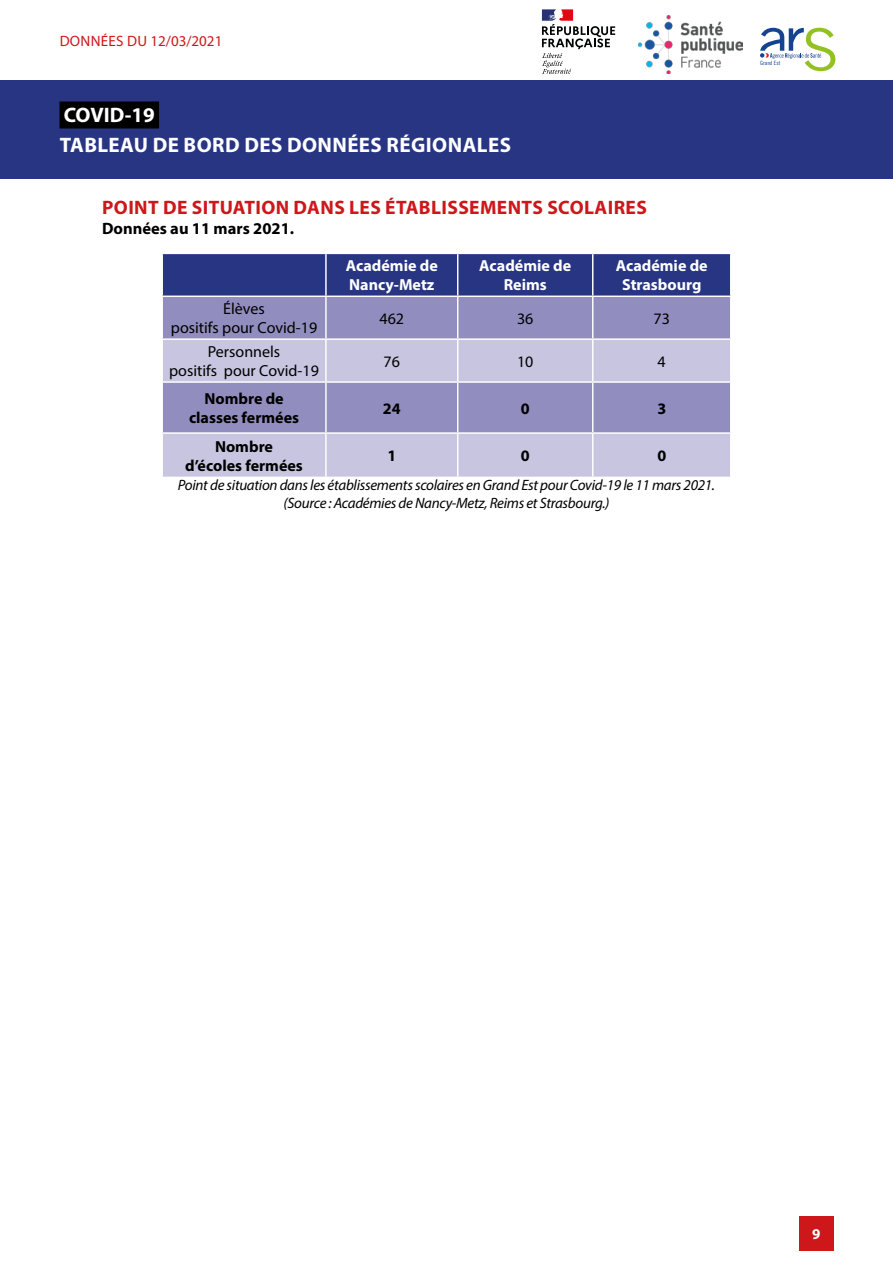
<style>
.page{position:relative;width:893px;height:1263px;background:#fff}
.page>*{position:absolute;margin:0;border:0;box-sizing:border-box;transform-origin:0 0}
.t1{font:700 21px/29.4px "Myriad Pro";letter-spacing:.02em;color:#fff}
.t2{font:700 19.5px "Myriad Pro";letter-spacing:.02em;color:#cd171a}
.t3{font:700 16.5px "Myriad Pro";color:#000}
.t4{font:16.05px/19.2px "Myriad Pro";color:#000;text-align:center}
.t5{font:700 16.05px/19.2px "Myriad Pro";color:#fff;text-align:center}
.t6{font:700 16.05px/19.2px "Myriad Pro";color:#000;text-align:center}
.t7{font:italic 15px/18px "Myriad Pro";letter-spacing:-.02em;color:#000;text-align:center}
.t8{font:15px "Myriad Pro";letter-spacing:.02em;color:#cd171a}
.t9{font:700 15px "Myriad Pro";color:#fff}
.t10{font:5.85px "Trade Gothic LT Std Cn 18";color:#154390}
</style>
<div class="page">
<div style="left:0;top:80px;width:893px;height:99px;background:#283583"></div>
<div style="left:60px;top:101px;width:99px;height:27px;background:#000"></div>
<div style="left:799px;top:1216px;width:34px;height:34px;background:#cd171a"></div>
<img style="left:638px;top:15px;width:104px;height:59px">
<svg style="left:760px;top:28px;width:75px;height:43px"></svg>
<svg style="left:542px;top:9px;width:73px;height:65px"></svg>
<div style="left:163px;top:254px;width:567px;height:42px;background:#283583"></div>
<div style="left:163px;top:297px;width:567px;height:41px;background:#918dbe"></div>
<svg style="left:163px;top:340px;width:567px;height:137px;fill:#c8c5e0"></svg>
<hr style="left:325px;top:254px;width:2px;height:42px;background:#fff">
<hr style="left:457px;top:254px;width:1px;height:42px;background:#fff">
<hr style="left:592px;top:254px;width:1px;height:42px;background:#fff">
<hr style="left:325px;top:297px;width:2px;height:41px;background:#fff">
<hr style="left:457px;top:297px;width:1px;height:41px;background:#fff">
<hr style="left:592px;top:297px;width:1px;height:41px;background:#fff">
<hr style="left:325px;top:340px;width:2px;height:41px;background:#fff">
<hr style="left:457px;top:340px;width:1px;height:41px;background:#fff">
<hr style="left:592px;top:340px;width:1px;height:41px;background:#fff">
<hr style="left:161px;top:381px;width:165px;height:2px;background:#fff">
<hr style="left:326px;top:381px;width:132px;height:2px;background:#fff">
<hr style="left:325px;top:383px;width:2px;height:49px;background:#fff">
<hr style="left:458px;top:381px;width:135px;height:2px;background:#fff">
<hr style="left:457px;top:383px;width:1px;height:49px;background:#fff">
<hr style="left:593px;top:381px;width:138px;height:2px;background:#fff">
<hr style="left:592px;top:383px;width:1px;height:49px;background:#fff">
<hr style="left:161px;top:432px;width:165px;height:2px;background:#fff">
<hr style="left:326px;top:432px;width:132px;height:2px;background:#fff">
<hr style="left:325px;top:434px;width:2px;height:43px;background:#fff">
<hr style="left:458px;top:432px;width:135px;height:2px;background:#fff">
<hr style="left:457px;top:434px;width:1px;height:43px;background:#fff">
<hr style="left:593px;top:432px;width:138px;height:2px;background:#fff">
<hr style="left:592px;top:434px;width:1px;height:43px;background:#fff">
<p class="t8" style="left:60px;top:31px;width:164px">DONNÉES DU 12/03/2021</p>
<h1 class="t1" style="left:60px;top:100px;width:453px">COVID-19<br>TABLEAU DE BORD DES DONNÉES RÉGIONALES</h1>
<h2 class="t2" style="left:102px;top:195px;width:546px">POINT DE SITUATION DANS LES ÉTABLISSEMENTS SCOLAIRES</h2>
<p class="t3" style="left:102px;top:218px;width:194px">Données au 11 mars 2021.</p>
<p class="t5" style="left:346px;top:256px;width:93px;text-align:left">Académie de<br>Nancy-Metz</p>
<p class="t5" style="left:479px;top:256px;width:93px">Académie de<br>Reims</p>
<p class="t5" style="left:616px;top:256px;width:93px">Académie de<br>Strasbourg</p>
<p class="t4" style="left:171px;top:299px;width:148px">Élèves<br>positifs pour Covid-19</p>
<p class="t4" style="left:379px;top:308px;width:26px">462</p>
<p class="t4" style="left:517px;top:308px;width:18px">36</p>
<p class="t4" style="left:653px;top:308px;width:18px">73</p>
<p class="t4" style="left:169px;top:342px;width:151px">Personnels<br>positifs pour Covid-19</p>
<p class="t4" style="left:384px;top:351px;width:18px">76</p>
<p class="t4" style="left:517px;top:351px;width:18px">10</p>
<p class="t4" style="left:658px;top:351px;width:10px">4</p>
<p class="t6" style="left:189px;top:388px;width:112px">Nombre de classes fermées</p>
<p class="t6" style="left:383px;top:398px;width:19px">24</p>
<p class="t6" style="left:521px;top:398px;width:10px">0</p>
<p class="t6" style="left:657px;top:398px;width:10px">3</p>
<p class="t6" style="left:185px;top:436px;width:119px">Nombre d’écoles fermées</p>
<p class="t6" style="left:387px;top:446px;width:10px">1</p>
<p class="t6" style="left:521px;top:446px;width:10px">0</p>
<p class="t6" style="left:657px;top:446px;width:10px">0</p>
<p class="t7" style="left:178px;top:476px;width:539px">Point de situation dans les établissements scolaires en Grand Est pour Covid-19 le 11 mars 2021. (Source : Académies de Nancy-Metz, Reims et Strasbourg.)</p>
<p class="t10" style="left:760px;top:59px;width:22px">Grand Est</p>
<p class="t9" style="left:812px;top:1224px;width:10px">9</p>
</div>
